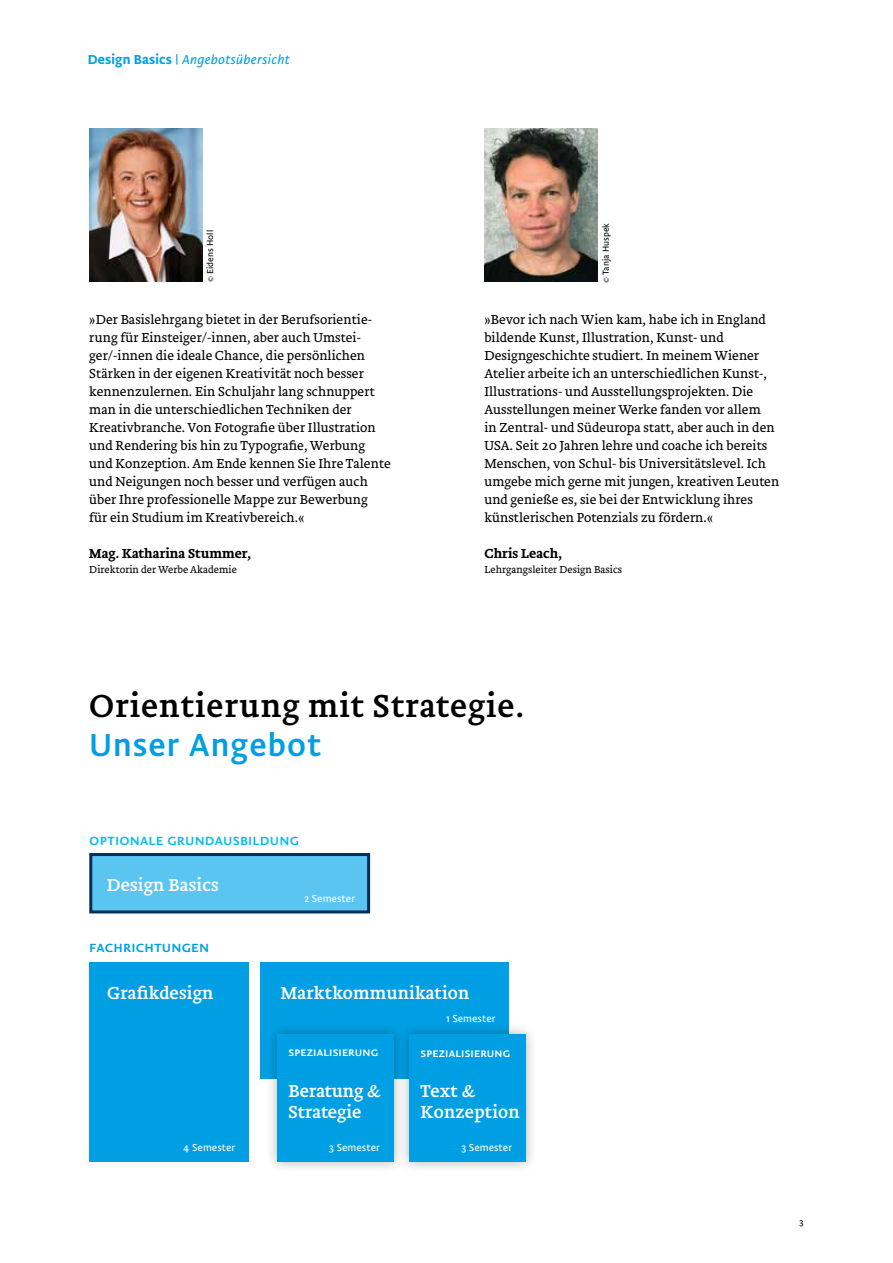
<style>
.page{position:relative;width:893px;height:1263px;background:#fff}
.page>*{position:absolute;margin:0;border:0;box-sizing:border-box;transform-origin:0 0}
.t1{font:33px "Brioni Text Std";letter-spacing:.03em;color:#000}
.t2{font:33px "Brioni Sanst Std";color:#009fe3}
.t3{font:18px/21.6px "Brioni Text Std";letter-spacing:.01em;color:#fff}
.t4{font:15px "Brioni Sanst Std";letter-spacing:.01em;color:#0bbbef}
.t5{font:15px "Brioni Sanst Std";letter-spacing:.01em;color:#009fe3}
.t6{font:300 13.5px/18px "Brioni Text Std";letter-spacing:.005em;color:#000}
.t7{font:500 13.5px "Brioni Text Std";letter-spacing:.005em;color:#000}
.t8{font:italic 300 13.5px "Brioni Sans Std";letter-spacing:.01em;color:#009fe3}
.t9{font:12px "Brioni Sanst Std";letter-spacing:.01em;color:#fff}
.t10{font:300 10.5px "Brioni Text Std";letter-spacing:.005em;color:#000}
.t11{font:300 10.5px "Brioni Sanst Std";color:#fff}
.t12{font:300 9px "Brioni Sanst Std";color:#000}
.s1{font-family:"Brioni Sanst Std";font-weight:500;font-style:normal}
</style>
<div class="page">
<img style="left:484px;top:129px;width:114px;height:153px">
<div style="left:89px;top:853px;width:281px;height:60px;background:#5bc5f2;border:3px solid #002d5a"></div>
<div style="left:89px;top:962px;width:160px;height:199px;background:#009fe3"></div>
<div style="left:261px;top:962px;width:248px;height:116px;background:#009fe3"></div>
<div style="left:266px;top:1022px;width:139px;height:151px;background:#000;opacity:.3"></div>
<div style="left:277px;top:1034px;width:117px;height:127px;background:#009fe3"></div>
<div style="left:398px;top:1022px;width:139px;height:151px;background:#000;opacity:.3"></div>
<div style="left:410px;top:1034px;width:116px;height:127px;background:#009fe3"></div>
<img style="left:89px;top:129px;width:114px;height:153px">
<p class="t8" style="left:88px;top:50px;width:203px"><span class="s1">Design Basics |</span> Angebotsübersicht</p>
<p class="t12" style="left:204px;top:282px;width:54px;rotate:-90deg">© Eidens Holl</p>
<p class="t12" style="left:600px;top:283px;width:62px;rotate:-90deg">© Tanja Huspek</p>
<p class="t6" style="left:89px;top:311px;width:303px">»Der Basislehrgang bietet in der Berufsorientie&shy;rung für Einsteiger/-innen, aber auch Umstei&shy;ger/-innen die ideale Chance, die persönlichen Stärken in der eigenen Kreativität noch besser kennenzulernen. Ein Schuljahr lang schnuppert man in die unterschiedlichen Techniken der Kreativbranche. Von Fotografie über Illustration und Rendering bis hin zu Typografie, Werbung und Konzeption. Am Ende kennen Sie Ihre Talente und Neigungen noch besser und verfügen auch über Ihre professionelle Mappe zur Bewerbung<br>für ein Studium im Kreativbereich.«</p>
<p class="t7" style="left:89px;top:544px;width:163px">Mag. Katharina Stummer,</p>
<p class="t10" style="left:89px;top:563px;width:149px">Direktorin der Werbe Akademie</p>
<p class="t6" style="left:484px;top:311px;width:296px">»Bevor ich nach Wien kam, habe ich in England bildende Kunst, Illustration, Kunst- und Designgeschichte studiert. In meinem Wiener Atelier arbeite ich an unterschiedlichen Kunst-, Illustrations- und Ausstellungsprojekten. Die Ausstellungen meiner Werke fanden vor allem<br>in Zentral- und Südeuropa statt, aber auch in den USA. Seit 20 Jahren lehre und coache ich bereits Menschen, von Schul- bis Universitätslevel. Ich umgebe mich gerne mit jungen, kreativen Leuten und genieße es, sie bei der Entwicklung ihres künstlerischen Potenzials zu fördern.«</p>
<p class="t7" style="left:484px;top:544px;width:79px">Chris Leach,</p>
<p class="t10" style="left:484px;top:563px;width:139px">Lehrgangsleiter Design Basics</p>
<h1 class="t1" style="left:89px;top:684px;width:436px">Orientierung mit Strategie.</h1>
<h1 class="t2" style="left:89px;top:721px;width:233px">Unser Angebot</h1>
<p class="t4" style="left:89px;top:829px;width:211px">optionale grundausbildung</p>
<h2 class="t3" style="left:107px;top:875px;width:113px">Design Basics</h2>
<p class="t5" style="left:89px;top:936px;width:121px">fachrichtungen</p>
<p class="t11" style="left:304px;top:891px;width:53px">2 Semester</p>
<h2 class="t3" style="left:107px;top:982px;width:108px">Grafikdesign</h2>
<h2 class="t3" style="left:281px;top:982px;width:190px">Marktkommunikation</h2>
<p class="t11" style="left:183px;top:1140px;width:54px">4 Semester</p>
<p class="t9" style="left:288px;top:1043px;width:91px">spezialisierung</p>
<h2 class="t3" style="left:288px;top:1080px;width:94px">Beratung &amp;<br>Strategie</h2>
<p class="t11" style="left:329px;top:1140px;width:53px">3 Semester</p>
<p class="t11" style="left:446px;top:1012px;width:51px">1 Semester</p>
<p class="t9" style="left:421px;top:1044px;width:91px">spezialisierung</p>
<h2 class="t3" style="left:421px;top:1080px;width:101px">Text &amp;<br>Konzeption</h2>
<p class="t11" style="left:461px;top:1140px;width:53px">3 Semester</p>
<p class="t12" style="left:799px;top:1216px;width:6px">3</p>
</div>
